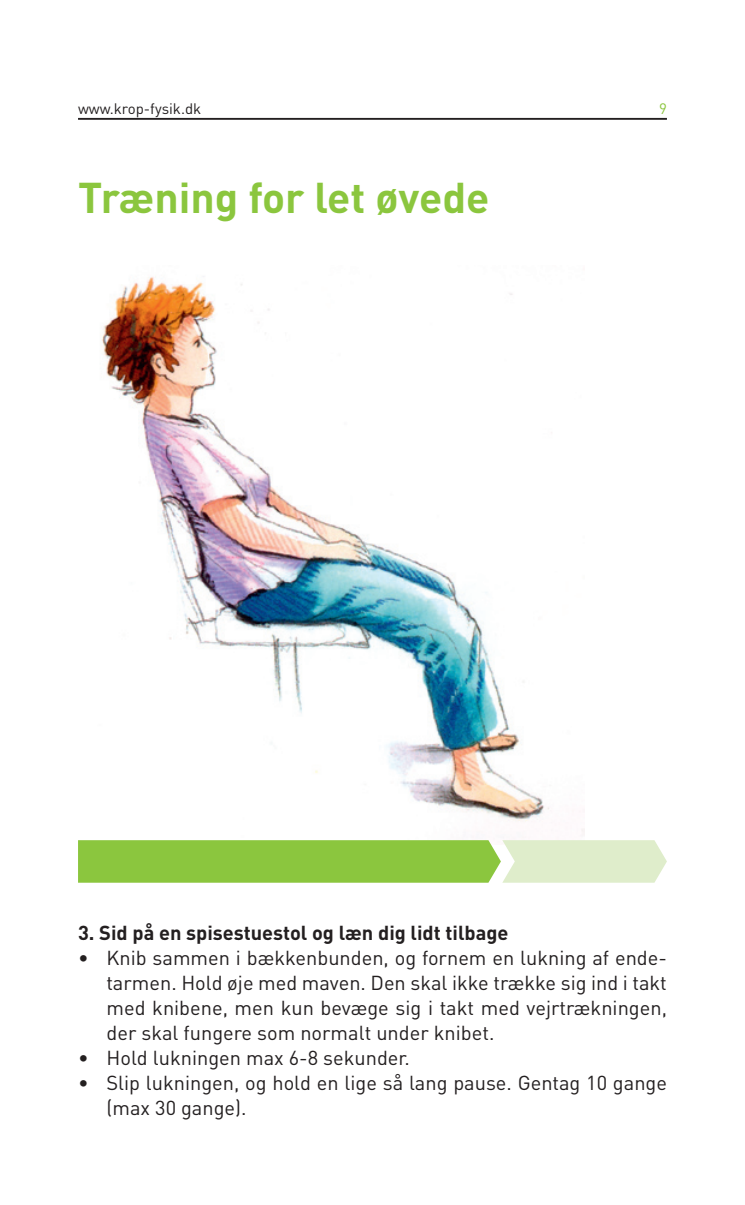
<style>
.page{position:relative;width:745px;height:1205px;background:#fff}
.page>*{position:absolute;margin:0;border:0;box-sizing:border-box;transform-origin:0 0}
.t1{font:700 42.5px "DIN";letter-spacing:-.015em;color:#8bc63e}
.t2{font:20px/25px "DIN";color:#231f20;text-align:justify}
.t3{font:700 20px "DIN";color:#231f20}
.t4{font:15px "DIN";color:#231f20}
.t5{font:15px "DIN";color:#8bc63e}
</style>
<div class="page">
<hr style="left:78px;top:118px;width:588px;height:2px;background:#231f20">
<img style="left:101px;top:277px;width:483px;height:555px">
<svg style="left:78px;top:840px;width:588px;height:43px;background:#a5d269"></svg>
<p class="t4" style="left:78px;top:99px;width:125px">www.krop-fysik.dk</p>
<p class="t5" style="left:658px;top:99px;width:9px">9</p>
<h1 class="t1" style="left:78px;top:169px;width:413px">Træning for let øvede</h1>
<p class="t3" style="left:78px;top:920px;width:432px">3. Sid på en spisestuestol og læn dig lidt tilbage</p>
<p class="t2" style="left:106px;top:945px;width:561px;text-indent:-28px">• Knib sammen i bækkenbunden, og fornem en lukning af ende&shy;tarmen. Hold øje med maven. Den skal ikke trække sig ind i takt med knibene, men kun bevæge sig i takt med vejrtrækningen, der skal fungere som normalt under knibet.</p>
<p class="t2" style="left:78px;top:1045px;width:333px">• Hold lukningen max 6-8 sekunder.</p>
<p class="t2" style="left:106px;top:1070px;width:561px;text-indent:-28px">• Slip lukningen, og hold en lige så lang pause. Gentag 10 gange (max 30 gange).</p>
</div>
